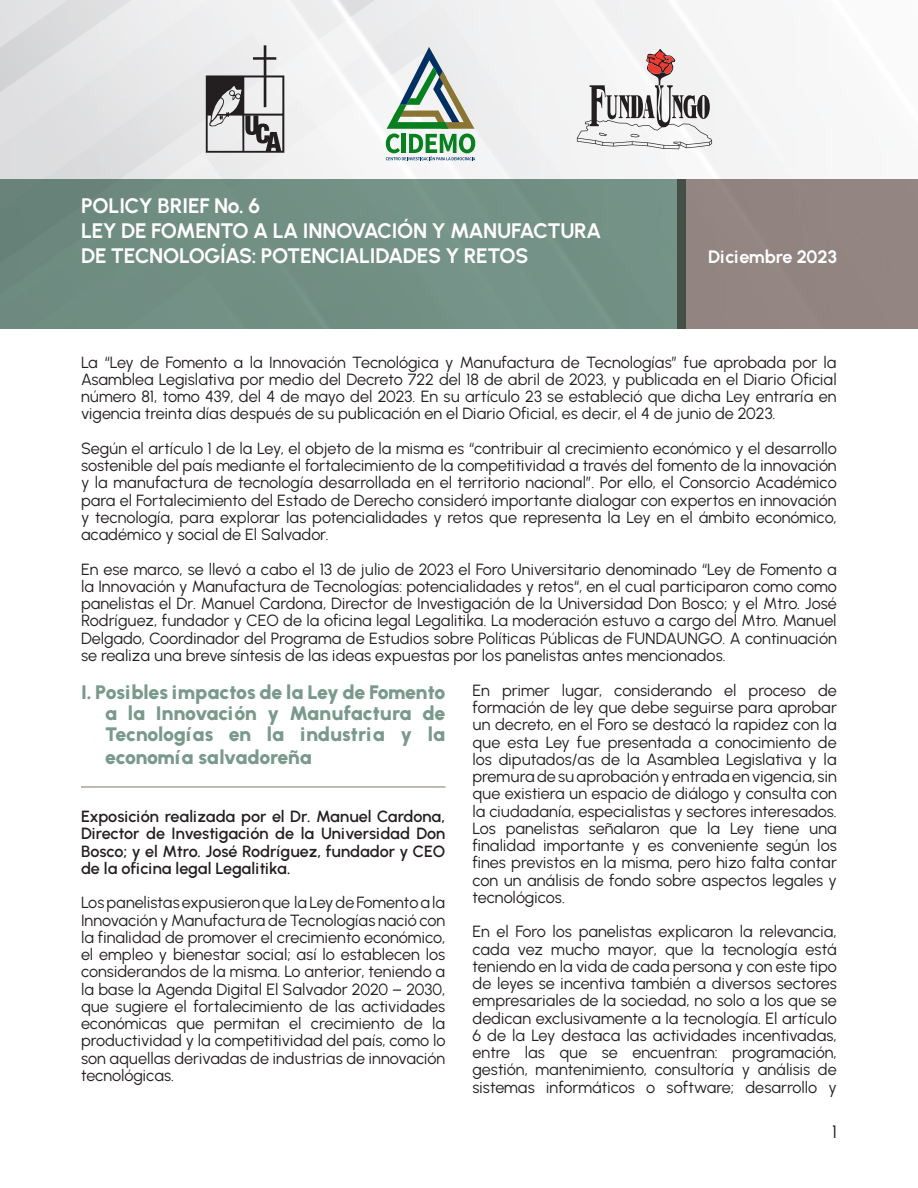
<style>
.page{position:relative;width:918px;height:1188px;background:#fff}
.page>*{position:absolute;margin:0;border:0;box-sizing:border-box;transform-origin:0 0}
.t1{font:700 21px "Urbanist";letter-spacing:-.015em;color:#fff}
.t2{font:900 19.5px/21px "Urbanist";letter-spacing:-.01em;color:#7a998d;text-align:justify}
.t3{font:700 18px "Urbanist";letter-spacing:-.01em;color:#fff}
.t4{font:18px "Urbanist";color:#231f20}
.t5{font:16.2px/17.2px "Urbanist";color:#231f20;text-align:justify}
.t6{font:600 16.2px/17.2px "Urbanist";color:#231f20;text-align:justify}
</style>
<div class="page">
<img style="left:0;top:0;width:792px;height:179px">
<div style="left:0;top:179px;width:686px;height:150px;background:#728f84"></div>
<div style="left:677px;top:179px;width:241px;height:150px;background:#988a86"></div>
<hr style="left:81px;top:786px;width:365px;height:2px;background:#afa29b">
<svg style="left:577px;top:48px;width:135px;height:101px"></svg>
<svg style="left:206px;top:45px;width:78px;height:108px"></svg>
<svg style="left:386px;top:47px;width:89px;height:113px"></svg>
<p class="t1" style="left:81px;top:193px;width:181px">POLICY BRIEF No. 6</p>
<p class="t1" style="left:81px;top:218px;width:522px">LEY DE FOMENTO A LA INNOVACIÓN Y MANUFACTURA</p>
<p class="t1" style="left:81px;top:243px;width:449px">DE TECNOLOGÍAS: POTENCIALIDADES Y RETOS</p>
<p class="t3" style="left:708px;top:245px;width:130px">Diciembre 2023</p>
<p class="t5" style="left:81px;top:353px;width:757px">La “Ley de Fomento a la Innovación Tecnológica y Manufactura de Tecnologías” fue aprobada por la Asamblea Legislativa por medio del Decreto 722 del 18 de abril de 2023, y publicada en el Diario Oficial número 81, tomo 439, del 4 de mayo del 2023. En su artículo 23 se estableció que dicha Ley entraría en vigencia treinta días después de su publicación en el Diario Oficial, es decir, el 4 de junio de 2023.</p>
<p class="t5" style="left:81px;top:439px;width:757px">Según el artículo 1 de la Ley, el objeto de la misma es “contribuir al crecimiento económico y el desarrollo sostenible del país mediante el fortalecimiento de la competitividad a través del fomento de la innovación y la manufactura de tecnología desarrollada en el territorio nacional”. Por ello, el Consorcio Académico para el Fortalecimiento del Estado de Derecho consideró importante dialogar con expertos en innovación y tecnología, para explorar las potencialidades y retos que representa la Ley en el ámbito económico, académico y social de El Salvador.</p>
<p class="t5" style="left:81px;top:560px;width:757px">En ese marco, se llevó a cabo el 13 de julio de 2023 el Foro Universitario denominado “Ley de Fomento a la Innovación y Manufactura de Tecnologías: potencialidades y retos“, en el cual participaron como como panelistas el Dr. Manuel Cardona, Director de Investigación de la Universidad Don Bosco; y el Mtro. José Rodríguez, fundador y CEO de la oficina legal Legalitika. La moderación estuvo a cargo del Mtro. Manuel Delgado, Coordinador del Programa de Estudios sobre Políticas Públicas de FUNDAUNGO. A continuación se realiza una breve síntesis de las ideas expuestas por los panelistas antes mencionados.</p>
<p class="t2" style="left:105px;top:682px;width:342px;text-indent:-24px">I. Posibles impactos de la Ley de Fomento a la Innovación y Manufactura de Tecnologías en la industria y la</p>
<p class="t2" style="left:105px;top:747px;width:209px">economía salvadoreña</p>
<p class="t6" style="left:81px;top:808px;width:366px">Exposición realizada por el Dr. Manuel Cardona, Director de Investigación de la Universidad Don Bosco; y el Mtro. José Rodríguez, fundador y CEO de la oficina legal Legalitika.</p>
<p class="t5" style="left:81px;top:894px;width:366px">Los panelistas expusieron que la Ley de Fomento a la Innovación y Manufactura de Tecnologías nació con la finalidad de promover el crecimiento económico, el empleo y bienestar social; así lo establecen los considerandos de la misma. Lo anterior, teniendo a la base la Agenda Digital El Salvador 2020 – 2030, que sugiere el fortalecimiento de las actividades económicas que permitan el crecimiento de la productividad y la competitividad del país, como lo son aquellas derivadas de industrias de innovación tecnológicas.</p>
<p class="t5" style="left:472px;top:681px;width:366px">En primer lugar, considerando el proceso de formación de ley que debe seguirse para aprobar un decreto, en el Foro se destacó la rapidez con la que esta Ley fue presentada a conocimiento de los diputados/as de la Asamblea Legislativa y la premura de su aprobación y entrada en vigencia, sin que existiera un espacio de diálogo y consulta con la ciudadanía, especialistas y sectores interesados.<br>Los panelistas señalaron que la Ley tiene una finalidad importante y es conveniente según los fines previstos en la misma, pero hizo falta contar con un análisis de fondo sobre aspectos legales y tecnológicos.</p>
<p class="t5" style="left:472px;top:923px;width:366px">En el Foro los panelistas explicaron la relevancia, cada vez mucho mayor, que la tecnología está teniendo en la vida de cada persona y con este tipo de leyes se incentiva también a diversos sectores empresariales de la sociedad, no solo a los que se dedican exclusivamente a la tecnología. El artículo 6 de la Ley destaca las actividades incentivadas, entre las que se encuentran: programación, gestión, mantenimiento, consultoría y análisis de sistemas informáticos o software; desarrollo y</p>
<p class="t4" style="left:832px;top:1121px;width:6px">1</p>
</div>
